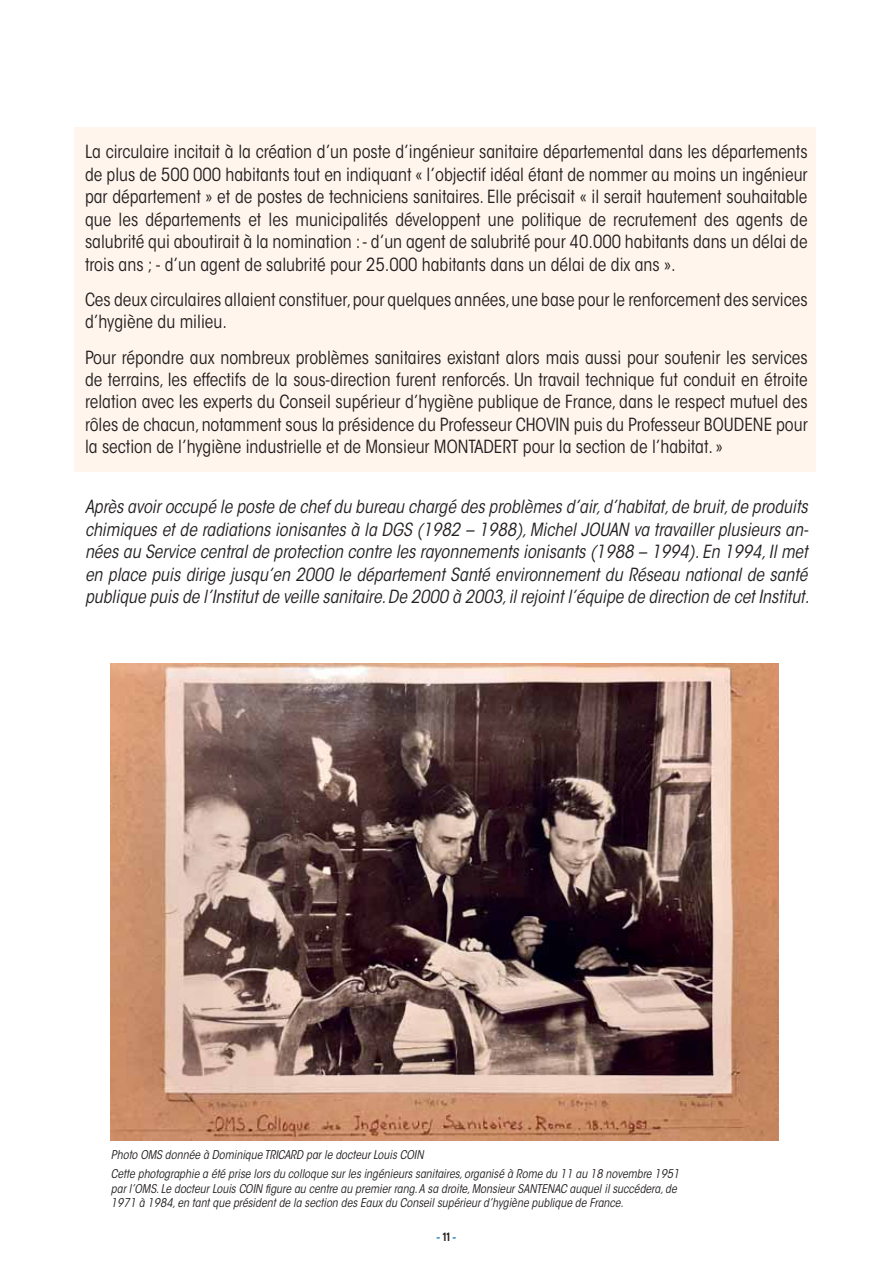
<style>
.page{position:relative;width:893px;height:1263px;background:#fff}
.page>*{position:absolute;margin:0;border:0;box-sizing:border-box;transform-origin:0 0}
.t1{font:condensed 18px/22.5px "ITC Avant Garde Std";color:#231f20;text-align:justify}
.t2{font:italic condensed 18px/22.5px "ITC Avant Garde Std";color:#231f20;text-align:justify}
.t3{font:italic condensed 12px/18.6px "ITC Avant Garde Std";color:#231f20}
.t4{font:800 12px "Akrobat";color:#0072ba}
.s1{color:#231f20}
</style>
<div class="page">
<div style="left:74px;top:128px;width:742px;height:344px;background:#fff5ec"></div>
<img style="left:111px;top:663px;width:667px;height:477px">
<p class="t1" style="left:85px;top:141px;width:724px">La circulaire incitait à la création d’un poste d’ingénieur sanitaire départemental dans les départements de plus de 500 000 habitants tout en indiquant « l’objectif idéal étant de nommer au moins un ingénieur par département » et de postes de techniciens sanitaires. Elle précisait « il serait hautement souhaitable que les départements et les municipalités développent une politique de recrutement des agents de salubrité qui aboutirait à la nomination : - d’un agent de salubrité pour 40.000 habitants dans un délai de trois ans ; - d’un agent de salubrité pour 25.000 habitants dans un délai de dix ans ».</p>
<p class="t1" style="left:85px;top:289px;width:724px">Ces deux circulaires allaient constituer, pour quelques années, une base pour le renforcement des services d’hygiène du milieu.</p>
<p class="t1" style="left:85px;top:347px;width:724px">Pour répondre aux nombreux problèmes sanitaires existant alors mais aussi pour soutenir les services de terrains, les effectifs de la sous-direction furent renforcés. Un travail technique fut conduit en étroite relation avec les experts du Conseil supérieur d’hygiène publique de France, dans le respect mutuel des rôles de chacun, notamment sous la présidence du Professeur CHOVIN puis du Professeur BOUDENE pour la section de l’hygiène industrielle et de Monsieur MONTADERT pour la section de l’habitat. »</p>
<p class="t2" style="left:85px;top:497px;width:726px">Après avoir occupé le poste de chef du bureau chargé des problèmes d’air, d’habitat, de bruit, de produits chimiques et de radiations ionisantes à la DGS (1982 – 1988), Michel JOUAN va travailler plusieurs an&shy;nées au Service central de protection contre les rayonnements ionisants (1988 – 1994). En 1994, Il met en place puis dirige jusqu’en 2000 le département Santé environnement du Réseau national de santé publique puis de l’Institut de veille sanitaire. De 2000 à 2003, il rejoint l’équipe de direction de cet Institut.</p>
<p class="t3" style="left:111px;top:1147px;width:570px">Photo OMS donnée à Dominique TRICARD par le docteur Louis COIN<br>Cette photographie a été prise lors du colloque sur les ingénieurs sanitaires, organisé à Rome du 11 au 18 novembre 1951</p>
<p class="t3" style="left:111px;top:1182px;width:567px;line-height:14.4px">par l’OMS. Le docteur Louis COIN figure au centre au premier rang. A sa droite, Monsieur SANTENAC auquel il succédera, de<br>1971 à 1984, en tant que président de la section des Eaux du Conseil supérieur d’hygiène publique de France.</p>
<p class="t4" style="left:436px;top:1232px;width:21px">- <span class="s1">11</span> -</p>
</div>
